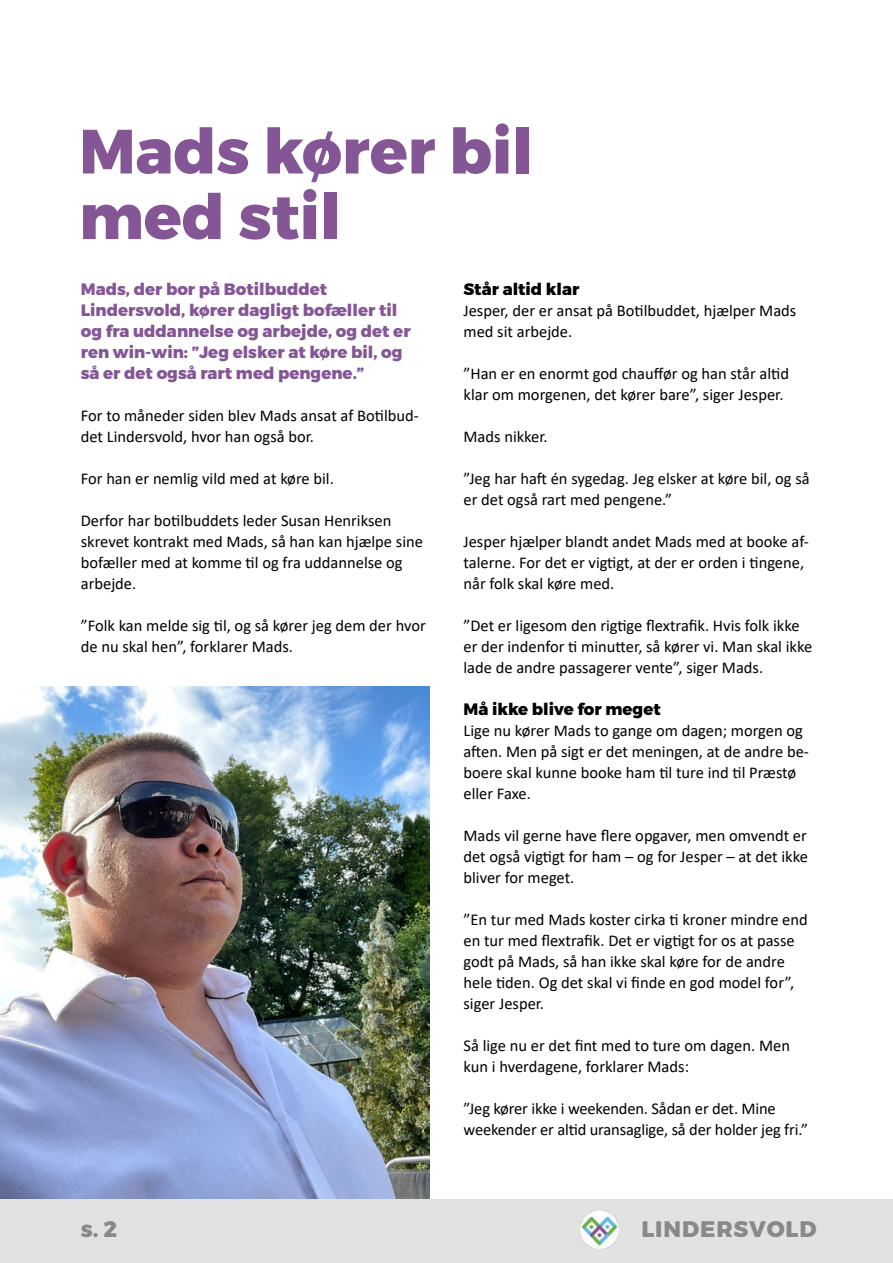
<style>
.page{position:relative;width:893px;height:1263px;background:#fff}
.page>*{position:absolute;margin:0;border:0;box-sizing:border-box;transform-origin:0 0}
.t1{font:62.4px/65.6px "Trueno Ex Bd";color:#855696}
.t2{font:22.5px "Trueno Ex Bd";letter-spacing:.04em;color:#898989}
.t3{font:16.5px/21px "Calibri";color:#000}
.t4{font:16.5px/21px "Trueno Ex Bd";color:#855696}
.t5{font:16.5px "Trueno Ex Bd";color:#000}
</style>
<div class="page">
<img style="left:0;top:686px;width:429px;height:513px">
<div style="left:0;top:1199px;width:893px;height:64px;background:#e2e2e2"></div>
<img style="left:580px;top:1210px;width:39px;height:39px">
<h1 class="t1" style="left:79px;top:120px;width:455px">Mads kører bil med stil</h1>
<p class="t4" style="left:81px;top:279px;width:331px">Mads, der bor på Botilbuddet Lindersvold, kører dagligt bofæller til og fra uddannelse og arbejde, og det er ren win-win: ”Jeg elsker at køre bil, og så er det også rart med pengene.”</p>
<p class="t3" style="left:81px;top:404px;width:340px">For to måneder siden blev Mads ansat af Botilbud&shy;det Lindersvold, hvor han også bor.</p>
<p class="t3" style="left:81px;top:467px;width:252px">For han er nemlig vild med at køre bil.</p>
<p class="t3" style="left:81px;top:509px;width:344px">Derfor har botilbuddets leder Susan Henriksen skrevet kontrakt med Mads, så han kan hjælpe sine bofæller med at komme til og fra uddannelse og arbejde.</p>
<p class="t3" style="left:81px;top:614px;width:346px">”Folk kan melde sig til, og så kører jeg dem der hvor de nu skal hen”, forklarer Mads.</p>
<p class="t5" style="left:463px;top:278px;width:117px">Står altid klar</p>
<p class="t3" style="left:463px;top:299px;width:334px">Jesper, der er ansat på Botilbuddet, hjælper Mads med sit arbejde.</p>
<p class="t3" style="left:463px;top:362px;width:327px">”Han er en enormt god chauffør og han står altid klar om morgenen, det kører bare”, siger Jesper.</p>
<p class="t3" style="left:463px;top:425px;width:83px">Mads nikker.</p>
<p class="t3" style="left:463px;top:467px;width:348px">”Jeg har haft én sygedag. Jeg elsker at køre bil, og så er det også rart med pengene.”</p>
<p class="t3" style="left:463px;top:530px;width:347px">Jesper hjælper blandt andet Mads med at booke af&shy;talerne. For det er vigtigt, at der er orden i tingene, når folk skal køre med.</p>
<p class="t3" style="left:463px;top:614px;width:350px">”Det er ligesom den rigtige flextrafik. Hvis folk ikke er der indenfor ti minutter, så kører vi. Man skal ikke lade de andre passagerer vente”, siger Mads.</p>
<p class="t5" style="left:463px;top:698px;width:199px">Må ikke blive for meget</p>
<p class="t3" style="left:463px;top:719px;width:347px">Lige nu kører Mads to gange om dagen; morgen og aften. Men på sigt er det meningen, at de andre be&shy;boere skal kunne booke ham til ture ind til Præstø eller Faxe.</p>
<p class="t3" style="left:463px;top:824px;width:346px;text-align:justify">Mads vil gerne have flere opgaver, men omvendt er det også vigtigt for ham – og for Jesper – at det ikke bliver for meget.</p>
<p class="t3" style="left:463px;top:908px;width:346px">”En tur med Mads koster cirka ti kroner mindre end en tur med flextrafik. Det er vigtigt for os at passe godt på Mads, så han ikke skal køre for de andre hele tiden. Og det skal vi finde en god model for”, siger Jesper.</p>
<p class="t3" style="left:463px;top:1034px;width:328px">Så lige nu er det fint med to ture om dagen. Men kun i hverdagene, forklarer Mads:</p>
<p class="t3" style="left:463px;top:1097px;width:346px">”Jeg kører ikke i weekenden. Sådan er det. Mine weekender er altid uransaglige, så der holder jeg fri.”</p>
<h2 class="t2" style="left:81px;top:1215px;width:38px">s. 2</h2>
<h2 class="t2" style="left:641px;top:1215px;width:177px">LINDERSVOLD</h2>
</div>
